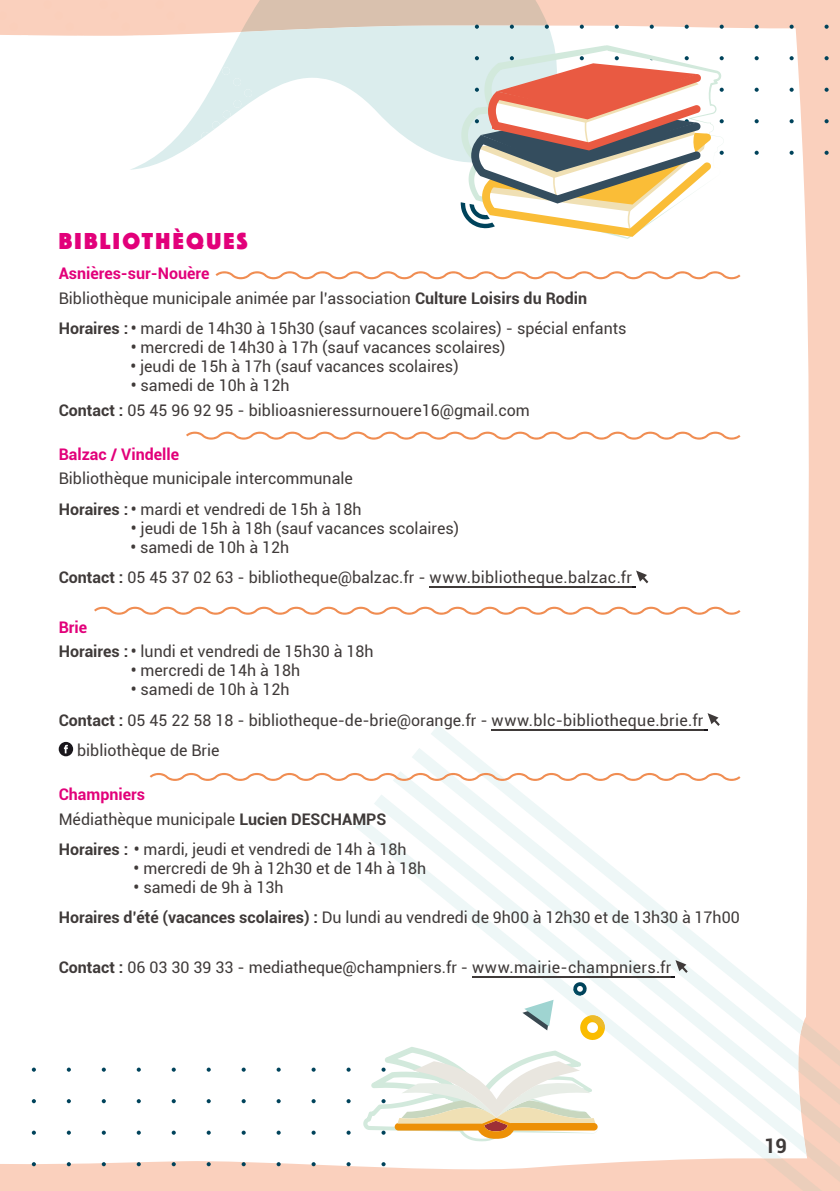
<style>
.page{position:relative;width:840px;height:1191px;background:#fff}
.page>*{position:absolute;margin:0;border:0;box-sizing:border-box;transform-origin:0 0}
.t1{font:24px "Phosphate Solid";letter-spacing:.1em;color:#e2007a}
.t2{font:700 20px "Roboto";color:#3f3a39}
.t3{font:16px/24.6px "Roboto";color:#3f3a39}
.t4{font:700 16px "Roboto";color:#e2007a}
.s1{font-weight:700;color:#e2007a}
.s2{font-weight:700}
</style>
<div class="page">
<div style="left:0;top:0;width:839px;height:1191px;background:#fad0bd"></div>
<div style="left:0;top:25px;width:809px;height:1145px;background:#fff"></div>
<svg style="left:719px;top:25px;width:4px;height:4px"></svg>
<svg style="left:754px;top:25px;width:4px;height:4px"></svg>
<svg style="left:789px;top:25px;width:4px;height:4px"></svg>
<svg style="left:824px;top:25px;width:4px;height:4px"></svg>
<svg style="left:754px;top:56px;width:4px;height:4px"></svg>
<svg style="left:789px;top:56px;width:4px;height:4px"></svg>
<svg style="left:824px;top:56px;width:4px;height:4px"></svg>
<svg style="left:754px;top:88px;width:4px;height:4px"></svg>
<svg style="left:789px;top:88px;width:4px;height:4px"></svg>
<svg style="left:824px;top:88px;width:4px;height:4px"></svg>
<svg style="left:754px;top:119px;width:4px;height:4px"></svg>
<svg style="left:789px;top:119px;width:4px;height:4px"></svg>
<svg style="left:824px;top:119px;width:4px;height:4px"></svg>
<svg style="left:754px;top:151px;width:4px;height:4px"></svg>
<svg style="left:789px;top:151px;width:4px;height:4px"></svg>
<svg style="left:824px;top:151px;width:4px;height:4px"></svg>
<svg style="left:711px;top:45px;width:12px;height:194px;fill:#fff"></svg>
<svg style="left:0;top:0;width:711px;height:247px"></svg>
<div style="left:355px;top:817px;width:407px;height:341px;background:#fff"></div>
<svg style="left:374px;top:794px;width:432px;height:361px;fill:#fff"></svg>
<svg style="left:392px;top:771px;width:370px;height:341px;fill:#fff"></svg>
<svg style="left:411px;top:748px;width:351px;height:323px;fill:#fff"></svg>
<svg style="left:762px;top:1021px;width:77px;height:170px"></svg>
<svg style="left:430px;top:724px;width:373px;height:310px;fill:#fff"></svg>
<svg style="left:381px;top:1162px;width:4px;height:4px"></svg>
<svg style="left:346px;top:1162px;width:4px;height:4px"></svg>
<svg style="left:311px;top:1162px;width:4px;height:4px"></svg>
<svg style="left:276px;top:1162px;width:4px;height:4px"></svg>
<svg style="left:241px;top:1162px;width:4px;height:4px"></svg>
<svg style="left:206px;top:1162px;width:5px;height:4px"></svg>
<svg style="left:171px;top:1162px;width:5px;height:4px"></svg>
<svg style="left:137px;top:1162px;width:4px;height:4px"></svg>
<svg style="left:102px;top:1162px;width:4px;height:4px"></svg>
<svg style="left:67px;top:1162px;width:4px;height:4px"></svg>
<svg style="left:32px;top:1162px;width:4px;height:4px"></svg>
<svg style="left:346px;top:1130px;width:4px;height:4px"></svg>
<svg style="left:311px;top:1130px;width:4px;height:4px"></svg>
<svg style="left:276px;top:1130px;width:4px;height:4px"></svg>
<svg style="left:241px;top:1130px;width:4px;height:4px"></svg>
<svg style="left:206px;top:1130px;width:5px;height:4px"></svg>
<svg style="left:171px;top:1130px;width:5px;height:4px"></svg>
<svg style="left:137px;top:1130px;width:4px;height:4px"></svg>
<svg style="left:102px;top:1130px;width:4px;height:4px"></svg>
<svg style="left:67px;top:1130px;width:4px;height:4px"></svg>
<svg style="left:32px;top:1130px;width:4px;height:4px"></svg>
<svg style="left:346px;top:1099px;width:4px;height:4px"></svg>
<svg style="left:311px;top:1099px;width:4px;height:4px"></svg>
<svg style="left:276px;top:1099px;width:4px;height:4px"></svg>
<svg style="left:241px;top:1099px;width:4px;height:4px"></svg>
<svg style="left:206px;top:1099px;width:5px;height:4px"></svg>
<svg style="left:171px;top:1099px;width:5px;height:4px"></svg>
<svg style="left:137px;top:1099px;width:4px;height:4px"></svg>
<svg style="left:102px;top:1099px;width:4px;height:4px"></svg>
<svg style="left:67px;top:1099px;width:4px;height:4px"></svg>
<svg style="left:32px;top:1099px;width:4px;height:4px"></svg>
<svg style="left:363px;top:1046px;width:234px;height:95px"></svg>
<svg style="left:346px;top:1067px;width:4px;height:4px"></svg>
<svg style="left:311px;top:1067px;width:4px;height:4px"></svg>
<svg style="left:276px;top:1067px;width:4px;height:4px"></svg>
<svg style="left:241px;top:1067px;width:4px;height:4px"></svg>
<svg style="left:206px;top:1067px;width:5px;height:4px"></svg>
<svg style="left:171px;top:1067px;width:5px;height:4px"></svg>
<svg style="left:137px;top:1067px;width:4px;height:4px"></svg>
<svg style="left:102px;top:1067px;width:4px;height:4px"></svg>
<svg style="left:67px;top:1067px;width:4px;height:4px"></svg>
<svg style="left:32px;top:1067px;width:4px;height:4px"></svg>
<svg style="left:215px;top:271px;width:525px;height:8px"></svg>
<svg style="left:186px;top:431px;width:554px;height:8px"></svg>
<svg style="left:94px;top:607px;width:646px;height:8px"></svg>
<svg style="left:150px;top:773px;width:590px;height:8px"></svg>
<hr style="left:429px;top:587px;width:202px;height:1px;background:#3f3a39">
<hr style="left:491px;top:729px;width:212px;height:1px;background:#3f3a39">
<hr style="left:472px;top:976px;width:199px;height:1px;background:#3f3a39">
<svg style="left:631px;top:570px;width:17px;height:18px"></svg>
<svg style="left:703px;top:713px;width:16px;height:17px"></svg>
<svg style="left:59px;top:742px;width:14px;height:14px"></svg>
<svg style="left:671px;top:960px;width:16px;height:17px"></svg>
<h1 class="t1" style="left:59px;top:224px;width:190px">BIBLIOTHÈQUES</h1>
<p class="t3" style="left:59px;top:261px;width:529px"><span class="s1">Asnières-sur-Nouère<br></span>Bibliothèque municipale animée par l’association <span class="s2">Culture Loisirs du Rodin</span></p>
<p class="t3" style="left:59px;top:316px;width:569px"><span class="s2">Horaires : •</span> mardi de 14h30 à 15h30 (sauf vacances scolaires) - spécial enfants</p>
<p class="t3" style="left:131px;top:335px;width:376px"><span class="s2">•</span> mercredi de 14h30 à 17h (sauf vacances scolaires)</p>
<p class="t3" style="left:130px;top:354px;width:329px"><span class="s2">•</span> jeudi de 15h à 17h (sauf vacances scolaires)</p>
<p class="t3" style="left:59px;top:373px;width:472px;text-indent:72px"><span class="s2">•</span> samedi de 10h à 12h<br><span class="s2">Contact :</span> 05 45 96 92 95 - biblioasnieressurnouere16@gmail.com</p>
<p class="t4" style="left:59px;top:443px;width:122px">Balzac / Vindelle</p>
<p class="t3" style="left:59px;top:463px;width:304px;line-height:30.4px">Bibliothèque municipale intercommunale<br><span class="s2">Horaires : •</span> mardi et vendredi de 15h à 18h</p>
<p class="t3" style="left:131px;top:515px;width:329px"><span class="s2">•</span> jeudi de 15h à 18h (sauf vacances scolaires)</p>
<p class="t3" style="left:59px;top:531px;width:574px;line-height:30.6px;text-indent:72px"><span class="s2">•</span> samedi de 10h à 12h<br><span class="s2">Contact :</span> 05 45 37 02 63 - bibliotheque@balzac.fr - www.bibliotheque.balzac.fr</p>
<p class="t3" style="left:59px;top:614px;width:316px"><span class="s1">Brie<br></span><span class="s2">Horaires : •</span> lundi et vendredi de 15h30 à 18h</p>
<p class="t3" style="left:131px;top:658px;width:171px"><span class="s2">•</span> mercredi de 14h à 18h</p>
<p class="t3" style="left:131px;top:677px;width:160px"><span class="s2">•</span> samedi de 10h à 12h</p>
<p class="t3" style="left:59px;top:707px;width:646px"><span class="s2">Contact :</span> 05 45 22 58 18 - bibliotheque-de-brie@orange.fr - www.blc-bibliotheque.brie.fr</p>
<p class="t3" style="left:77px;top:737px;width:144px">bibliothèque de Brie</p>
<p class="t3" style="left:59px;top:781px;width:329px"><span class="s1">Champniers<br></span>Médiathèque municipale <span class="s2">Lucien DESCHAMPS</span></p>
<p class="t3" style="left:59px;top:836px;width:349px"><span class="s2">Horaires : •</span> mardi, jeudi et vendredi de 14h à 18h</p>
<p class="t3" style="left:133px;top:855px;width:294px"><span class="s2">•</span> mercredi de 9h à 12h30 et de 14h à 18h</p>
<p class="t3" style="left:59px;top:871px;width:682px;line-height:30.4px;text-indent:75px"><span class="s2">•</span> samedi de 9h à 13h<br><span class="s2">Horaires d’été (vacances scolaires) :</span> Du lundi au vendredi de 9h00 à 12h30 et de 13h30 à 17h00</p>
<p class="t3" style="left:59px;top:954px;width:614px"><span class="s2">Contact :</span> 06 03 30 39 33 - mediatheque@champniers.fr - www.mairie-champniers.fr</p>
<p class="t2" style="left:763px;top:1132px;width:24px">19</p>
</div>
